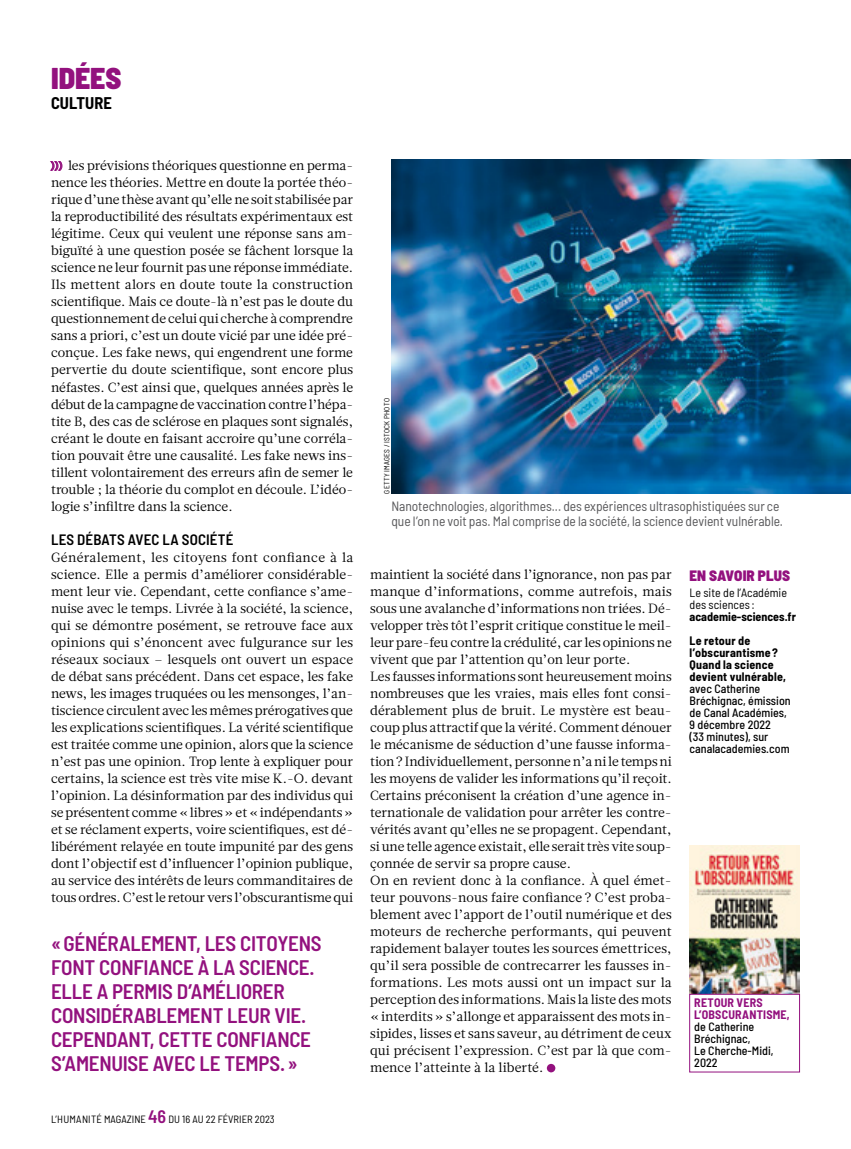
<style>
.page{position:relative;width:851px;height:1149px;background:#fff}
.page>*{position:absolute;margin:0;border:0;box-sizing:border-box;transform-origin:0 0}
.t1{font:900 semi-condensed 30px "Barlow";color:#93117e}
.t2{font:600 semi-condensed 21px/24px "Barlow";letter-spacing:-.01em;color:#93117e}
.t3{font:700 semi-condensed 16.5px "Barlow";color:#000}
.t4{font:600 semi-condensed 15px "Barlow";letter-spacing:.01em;color:#000}
.t5{font:900 semi-condensed 15px "Barlow";letter-spacing:.005em;color:#93117e}
.t6{font:semi-condensed 13.5px/15.8px "Barlow";letter-spacing:-.005em;color:#58585a}
.t7{font:13.35px/17px "Glosa";color:#000;text-align:justify}
.t8{font:500 semi-condensed 12px/12px "Barlow";color:#000}
.t9{font:700 semi-condensed 12px/12px "Barlow";letter-spacing:.02em;color:#000}
.t10{font:semi-condensed 12px/12px "Barlow";color:#000}
.t11{font:700 semi-condensed 12px/24px "Barlow";color:#000}
.t12{font:700 semi-condensed 12px/12px "Barlow";letter-spacing:.02em;color:#93117e}
.t13{font:semi-condensed 10.5px "Barlow";color:#000}
.t14{font:700 expanded 10.5px "Trade Gothic LT Std";color:#93117e}
.t15{font:semi-condensed 7.5px "Barlow";letter-spacing:.03em;color:#000}
.s1{font-weight:600;font-size:18px;color:#93117e}
</style>
<div class="page">
<svg style="left:546px;top:1063px;width:9px;height:8px"></svg>
<svg style="left:50px;top:161px;width:12px;height:10px"></svg>
<img style="left:391px;top:159px;width:459px;height:334px">
<img style="left:689px;top:845px;width:110px;height:148px">
<div style="left:689px;top:993px;width:110px;height:78px;border:1px solid #93117e"></div>
<h1 class="t1" style="left:51px;top:56px;width:72px">IDÉES</h1>
<p class="t3" style="left:51px;top:91px;width:62px">CULTURE</p>
<p class="t7" style="left:51px;top:157px;width:303px;text-indent:17px">les prévisions théoriques questionne en perma&shy;nence les théories. Mettre en doute la portée théo&shy;rique d’une thèse avant qu’elle ne soit stabilisée par la reproductibilité des résultats expérimentaux est légitime. Ceux qui veulent une réponse sans am&shy;biguïté à une question posée se fâchent lorsque la science ne leur fournit pas une réponse immédiate.<br>Ils mettent alors en doute toute la construction scientifique. Mais ce doute-là n’est pas le doute du questionnement de celui qui cherche à comprendre sans a priori, c’est un doute vicié par une idée pré&shy;conçue. Les fake news, qui engendrent une forme pervertie du doute scientifique, sont encore plus néfastes. C’est ainsi que, quelques années après le début de la campagne de vaccination contre l’hépa&shy;tite B, des cas de sclérose en plaques sont signalés, créant le doute en faisant accroire qu’une corréla&shy;tion pouvait être une causalité. Les fake news ins&shy;tillent volontairement des erreurs afin de semer le trouble ; la théorie du complot en découle. L’idéo&shy;logie s’infiltre dans la science.</p>
<p class="t4" style="left:51px;top:528px;width:184px">LES DÉBATS AVEC LA SOCIÉTÉ</p>
<p class="t7" style="left:51px;top:548px;width:303px">Généralement, les citoyens font confiance à la science. Elle a permis d’améliorer considérable&shy;ment leur vie. Cependant, cette confiance s’ame&shy;nuise avec le temps. Livrée à la société, la science, qui se démontre posément, se retrouve face aux opinions qui s’énoncent avec fulgurance sur les réseaux sociaux – lesquels ont ouvert un espace de débat sans précédent. Dans cet espace, les fake news, les images truquées ou les mensonges, l’an&shy;tiscience circulent avec les mêmes prérogatives que les explications scientifiques. La vérité scientifique est traitée comme une opinion, alors que la science n’est pas une opinion. Trop lente à expliquer pour certains, la science est très vite mise K.-O. devant l’opinion. La désinformation par des individus qui se présentent comme «libres» et «indépendants» et se réclament experts, voire scientifiques, est dé&shy;libérément relayée en toute impunité par des gens dont l’objectif est d’influencer l’opinion publique, au service des intérêts de leurs commanditaires de tous ordres. C’est le retour vers l’obscurantisme qui</p>
<p class="t14" style="left:51px;top:159px;width:13px">)))</p>
<h2 class="t2" style="left:51px;top:929px;width:272px">«GÉNÉRALEMENT, LES CITOYENS<br>FONT CONFIANCE À LA SCIENCE.<br>ELLE A PERMIS D’AMÉLIORER<br>CONSIDÉRABLEMENT LEUR VIE.<br>CEPENDANT, CETTE CONFIANCE<br>S’AMENUISE AVEC LE TEMPS.»</h2>
<p class="t13" style="left:51px;top:1111px;width:225px">L’HUMANITÉ MAGAZINE <span class="s1">46</span> DU 16 AU 22 FÉVRIER 2023</p>
<p class="t15" style="left:381px;top:493px;width:97px;rotate:-90deg">GETTY IMAGES / ISTOCK PHOTO</p>
<p class="t6" style="left:391px;top:496px;width:393px">Nanotechnologies, algorithmes... des expériences ultrasophistiquées sur ce que l’on ne voit pas. Mal comprise de la société, la science devient vulnérable.</p>
<p class="t7" style="left:370px;top:565px;width:303px;text-align:left">maintient la société dans l’ignorance, non pas par manque d’informations, comme autrefois, mais sous une avalanche d’informations non triées. Dé&shy;velopper très tôt l’esprit critique constitue le meil&shy;leur pare-feu contre la crédulité, car les opinions ne vivent que par l’attention qu’on leur porte.<br>Les fausses informations sont heureusement moins nombreuses que les vraies, mais elles font consi&shy;dérablement plus de bruit. Le mystère est beau&shy;coup plus attractif que la vérité. Comment dénouer le mécanisme de séduction d’une fausse informa&shy;tion? Individuellement, personne n’a ni le temps ni les moyens de valider les informations qu’il reçoit.<br>Certains préconisent la création d’une agence in&shy;ternationale de validation pour arrêter les contre&shy;vérités avant qu’elles ne se propagent. Cependant, si une telle agence existait, elle serait très vite soup&shy;çonnée de servir sa propre cause.<br>On en revient donc à la confiance. À quel émet&shy;teur pouvons-nous faire confiance ? C’est proba&shy;blement avec l’apport de l’outil numérique et des moteurs de recherche performants, qui peuvent rapidement balayer toutes les sources émettrices, qu’il sera possible de contrecarrer les fausses in&shy;formations. Les mots aussi ont un impact sur la perception des informations. Mais la liste des mots «interdits» s’allonge et apparaissent des mots in&shy;sipides, lisses et sans saveur, au détriment de ceux qui précisent l’expression. C’est par là que com&shy;mence l’atteinte à la liberté.</p>
<p class="t5" style="left:689px;top:564px;width:102px">EN SAVOIR PLUS</p>
<p class="t10" style="left:689px;top:585px;width:99px">Le site de l’Académie des sciences :</p>
<p class="t11" style="left:689px;top:603px;width:108px">academie-sciences.fr<br>Le retour de</p>
<p class="t9" style="left:689px;top:645px;width:98px">l’obscurantisme?<br>Quand la science devient vulnérable,</p>
<p class="t8" style="left:689px;top:681px;width:103px">avec Catherine<br>Bréchignac, émission de Canal Académies,<br>9 décembre 2022<br>(33 minutes), sur canalacademies.com</p>
<p class="t12" style="left:694px;top:995px;width:97px">RETOUR VERS<br>L’OBSCURANTISME,</p>
<p class="t8" style="left:694px;top:1019px;width:81px">de Catherine<br>Bréchignac,<br>Le Cherche-Midi,<br>2022</p>
</div>
